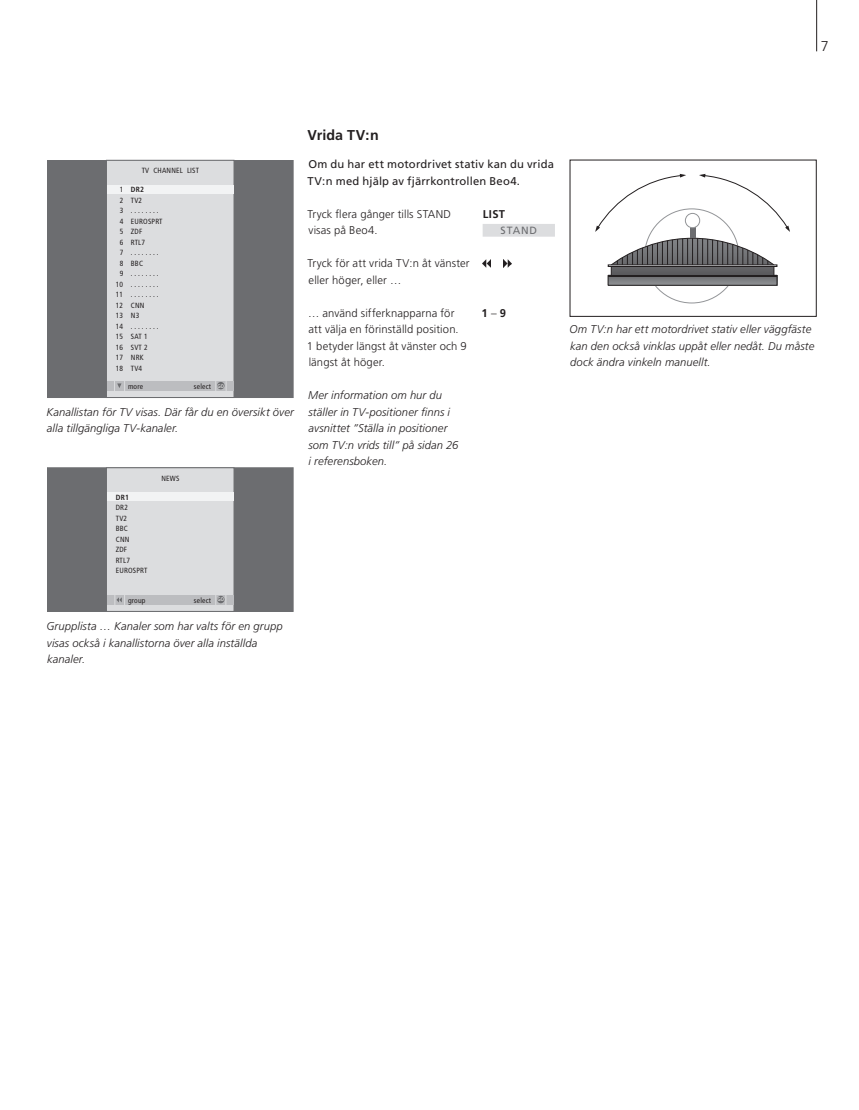
<style>
.page{position:relative;width:859px;height:1110px;background:#fff}
.page>*{position:absolute;margin:0;border:0;box-sizing:border-box;transform-origin:0 0}
.t1{font:700 14.25px "Frutiger";letter-spacing:.005em;color:#231f20}
.t2{font:300 14.25px "Frutiger";color:#231f20}
.t3{font:italic 300 11.25px/16.5px "Frutiger";letter-spacing:.01em;color:#231f20}
.t4{font:300 11.25px/16.5px "Frutiger";letter-spacing:.01em;color:#231f20}
.t5{font:11.25px/16.5px "Frutiger";letter-spacing:.015em;color:#231f20}
.t6{font:700 11.25px "Frutiger";color:#231f20}
.t7{font:10.5px "Frutiger";letter-spacing:.075em;color:#6c6d70}
.t8{font:condensed 7.5px/10.5px "Frutiger";letter-spacing:.025em;color:#231f20}
.t9{font:700 condensed 7.5px "Frutiger";letter-spacing:.025em;color:#231f20}
.s1{font-weight:400}
.s2{font-weight:300}
</style>
<div class="page">
<hr style="left:816px;top:0;width:1px;height:51px;background:#231f20">
<div style="left:483px;top:224px;width:72px;height:13px;background:#dcdddf"></div>
<svg style="left:483px;top:259px;width:8px;height:8px"></svg>
<svg style="left:504px;top:259px;width:8px;height:8px"></svg>
<div style="left:47px;top:160px;width:246px;height:237px;background:#6c6d70"></div>
<div style="left:106px;top:160px;width:128px;height:238px;background:#dcdddf;border:1px solid #6c6d70"></div>
<div style="left:107px;top:381px;width:127px;height:9px;background:#bcbdc0"></div>
<div style="left:217px;top:382px;width:8px;height:7px;background:#6c6d70;border-radius:50%"></div>
<svg style="left:114px;top:381px;width:11px;height:10px"></svg>
<div style="left:107px;top:185px;width:127px;height:8px;background:#f2f3f4"></div>
<div style="left:47px;top:468px;width:246px;height:143px;background:#6c6d70"></div>
<div style="left:47px;top:467px;width:246px;height:145px;border:1px solid #6c6d70"></div>
<div style="left:106px;top:467px;width:128px;height:145px;background:#dcdddf;border:1px solid #6c6d70"></div>
<div style="left:107px;top:595px;width:127px;height:9px;background:#bcbdc0"></div>
<div style="left:217px;top:596px;width:8px;height:7px;background:#6c6d70;border-radius:50%"></div>
<svg style="left:115px;top:595px;width:10px;height:10px"></svg>
<div style="left:107px;top:492px;width:127px;height:9px;background:#f2f3f4"></div>
<svg style="left:595px;top:174px;width:91px;height:58px"></svg>
<svg style="left:699px;top:174px;width:91px;height:58px"></svg>
<svg style="left:608px;top:275px;width:169px;height:10px"></svg>
<hr style="left:608px;top:275px;width:169px;height:2px;background:#231f20">
<svg style="left:611px;top:238px;width:163px;height:37px"></svg>
<div style="left:608px;top:265px;width:169px;height:2px;background:#e6e7e9;border:1px solid #231f20"></div>
<div style="left:690px;top:227px;width:5px;height:11px;background:#6c6d70"></div>
<div style="left:685px;top:213px;width:15px;height:15px;border:1px solid #939598;border-radius:50%"></div>
<div style="left:570px;top:160px;width:246px;height:157px;border:1px solid #231f20"></div>
<p class="t2" style="left:821px;top:38px;width:9px">7</p>
<p class="t8" style="left:142px;top:165px;width:59px">TV CHANNEL LIST</p>
<p class="t9" style="left:120px;top:185px;width:26px"><span class="s1">1</span> DR2</p>
<p class="t8" style="left:120px;top:195px;width:24px">2 TV2</p>
<p class="t8" style="left:120px;top:205px;width:40px">3 . . . . . . . .</p>
<p class="t8" style="left:120px;top:216px;width:44px">4 EUROSPRT</p>
<p class="t8" style="left:120px;top:226px;width:24px">5 ZDF</p>
<p class="t8" style="left:120px;top:237px;width:27px">6 RTL7</p>
<p class="t8" style="left:120px;top:247px;width:40px">7 . . . . . . . .</p>
<p class="t8" style="left:120px;top:258px;width:25px">8 BBC</p>
<p class="t8" style="left:120px;top:268px;width:40px">9 . . . . . . . .</p>
<p class="t8" style="left:116px;top:279px;width:44px">10 . . . . . . . .</p>
<p class="t8" style="left:116px;top:289px;width:44px">11 . . . . . . . .</p>
<p class="t8" style="left:116px;top:300px;width:30px">12 CNN</p>
<p class="t8" style="left:116px;top:310px;width:25px">13 N3</p>
<p class="t8" style="left:116px;top:321px;width:44px">14 . . . . . . . .</p>
<p class="t8" style="left:116px;top:331px;width:33px">15 SAT 1</p>
<p class="t8" style="left:116px;top:342px;width:33px">16 SVT 2</p>
<p class="t8" style="left:116px;top:352px;width:29px">17 NRK</p>
<p class="t8" style="left:116px;top:363px;width:28px">18 TV4</p>
<p class="t8" style="left:128px;top:381px;width:17px">more</p>
<p class="t8" style="left:194px;top:381px;width:32px">select <sup>GO</sup></p>
<p class="t3" style="left:47px;top:403px;width:249px">Kanallistan för TV visas. Där får du en översikt över alla tillgängliga TV-kanaler.</p>
<p class="t9" style="left:116px;top:492px;width:15px">DR1</p>
<p class="t8" style="left:116px;top:502px;width:33px">DR2<br>TV2<br>BBC<br>CNN<br>ZDF<br>RTL7<br>EUROSPRT</p>
<p class="t8" style="left:161px;top:473px;width:19px">NEWS</p>
<p class="t8" style="left:128px;top:595px;width:19px">group</p>
<p class="t8" style="left:194px;top:595px;width:32px">select <sup>GO</sup></p>
<p class="t3" style="left:46px;top:618px;width:238px">Grupplista … Kanaler som har valts för en grupp visas också i kanallistorna över alla inställda kanaler.</p>
<p class="t1" style="left:307px;top:126px;width:73px">Vrida TV:n</p>
<p class="t5" style="left:307px;top:156px;width:248px">Om du har ett motordrivet stativ kan du vrida<br>TV:n med hjälp av fjärrkontrollen Beo4.</p>
<p class="t4" style="left:307px;top:205px;width:145px">Tryck flera gånger tills STAND visas på Beo4.</p>
<p class="t4" style="left:307px;top:255px;width:164px">Tryck för att vrida TV:n åt vänster eller höger, eller …</p>
<p class="t4" style="left:307px;top:304px;width:162px">… använd sifferknapparna för att välja en förinställd position.<br>1 betyder längst åt vänster och 9 längst åt höger.</p>
<p class="t3" style="left:308px;top:387px;width:152px">Mer information om hur du ställer in TV-positioner finns i avsnittet ”Ställa in positioner som TV:n vrids till” på sidan 26 i referensboken.</p>
<p class="t6" style="left:483px;top:207px;width:24px">LIST</p>
<p class="t7" style="left:501px;top:224px;width:38px">STAND</p>
<p class="t6" style="left:481px;top:306px;width:26px">1 <span class="s2">–</span> 9</p>
<p class="t3" style="left:570px;top:321px;width:246px">Om TV:n har ett motordrivet stativ eller väggfäste kan den också vinklas uppåt eller nedåt. Du måste dock ändra vinkeln manuellt.</p>
</div>
